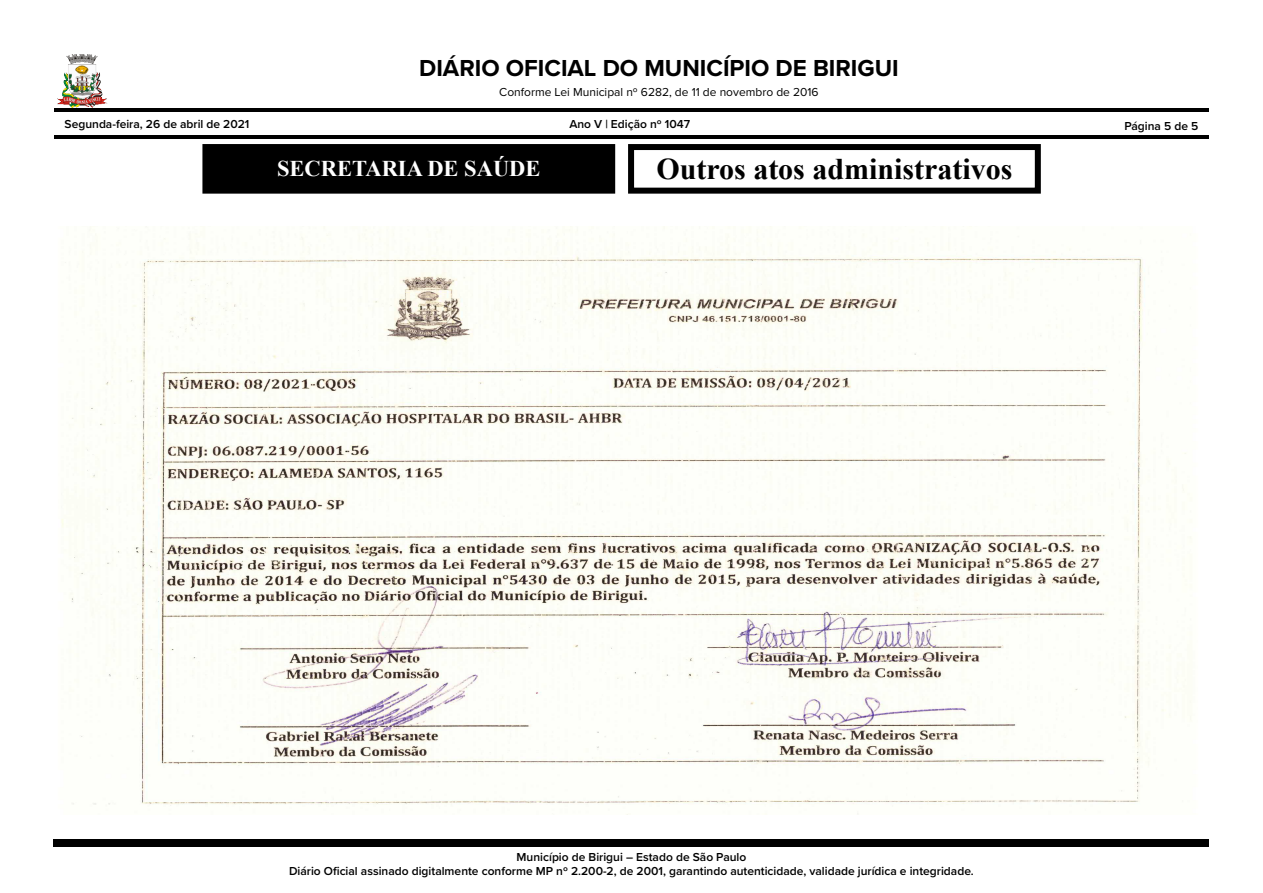
<style>
.page{position:relative;width:1263px;height:893px;background:#fff}
.page>*{position:absolute;margin:0;border:0;box-sizing:border-box;transform-origin:0 0}
.t1{font:700 30px "Times New Roman";color:#000}
.t2{font:700 24px "Proxima Nova";color:#000}
.t3{font:700 22.5px "Times New Roman";color:#fff}
.t4{font:600 12px/14.4px "Proxima Nova";color:#000;text-align:center}
.t5{font:12px "Proxima Nova";color:#000}
</style>
<div class="page">
<img style="left:57px;top:54px;width:50px;height:53px">
<hr style="left:54px;top:109px;width:1155px;height:3px;background:#000">
<hr style="left:54px;top:136px;width:1155px;height:3px;background:#000">
<div style="left:54px;top:839px;width:1155px;height:7px;background:#000"></div>
<div style="left:205px;top:147px;width:407px;height:44px;background:#000"></div>
<div style="left:202px;top:144px;width:413px;height:50px;border:6px solid #000"></div>
<div style="left:628px;top:144px;width:413px;height:50px;border:6px solid #000"></div>
<img style="left:61px;top:226px;width:1131px;height:588px">
<h2 class="t2" style="left:419px;top:50px;width:481px">DIÁRIO OFICIAL DO MUNICÍPIO DE BIRIGUI</h2>
<p class="t5" style="left:499px;top:83px;width:321px">Conforme Lei Municipal nº 6282, de 11 de novembro de 2016</p>
<p class="t4" style="left:65px;top:117px;width:186px">Segunda-feira, 26 de abril de 2021</p>
<p class="t4" style="left:569px;top:117px;width:122px">Ano V | Edição nº 1047</p>
<p class="t4" style="left:1124px;top:118px;width:75px">Página 5 de 5</p>
<p class="t3" style="left:277px;top:153px;width:265px">SECRETARIA DE SAÚDE</p>
<p class="t1" style="left:656px;top:147px;width:358px">Outros atos administrativos</p>
<p class="t4" style="left:289px;top:849px;width:686px">Município de Birigui – Estado de São Paulo<br>Diário Oficial assinado digitalmente conforme MP nº 2.200-2, de 2001, garantindo autenticidade, validade jurídica e integridade.</p>
</div>
